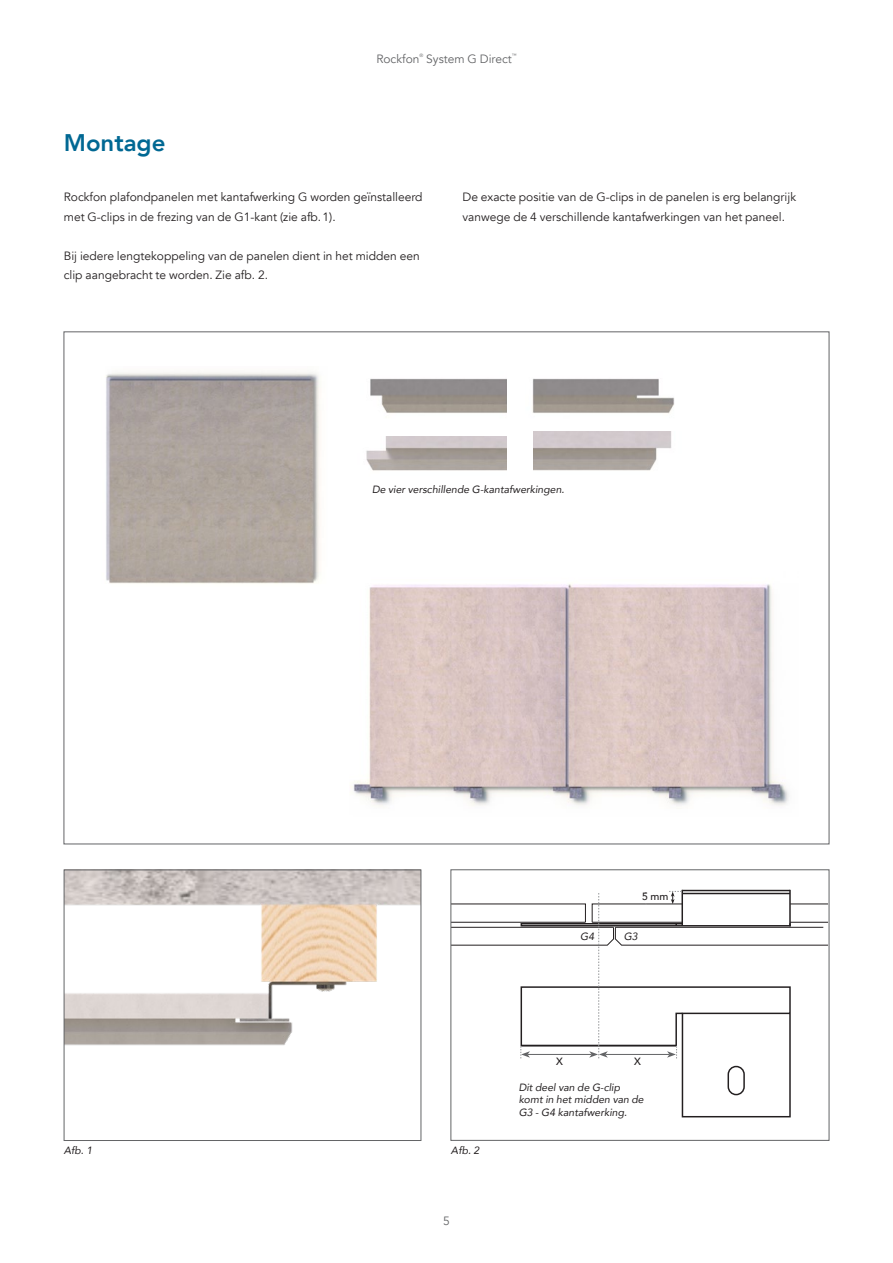
<style>
.page{position:relative;width:893px;height:1263px;background:#fff}
.page>*{position:absolute;margin:0;border:0;box-sizing:border-box;transform-origin:0 0}
.t1{font:800 24px "Avenir";color:#006893}
.t2{font:12px/19.5px "Avenir";color:#231f20}
.t3{font:12px "Avenir";color:#636466}
.t4{font:italic 10.5px/12.6px "Avenir";color:#231f20}
.t5{font:500 10.5px "Avenir";color:#231f20}
.t6{font:4.8px "Avenir";color:#636466}
</style>
<div class="page">
<hr style="left:681px;top:890px;width:2px;height:36px;background:#231f20">
<hr style="left:682px;top:890px;width:108px;height:1px;background:#231f20">
<hr style="left:789px;top:890px;width:2px;height:36px;background:#231f20">
<img style="left:66px;top:872px;width:353px;height:174px">
<div style="left:64px;top:870px;width:357px;height:271px;border:1px solid #636466"></div>
<img style="left:532px;top:378px;width:142px;height:54px">
<img style="left:533px;top:432px;width:139px;height:39px">
<img style="left:351px;top:584px;width:438px;height:222px">
<img style="left:106px;top:372px;width:214px;height:212px">
<svg style="left:451px;top:891px;width:377px;height:227px"></svg>
<img style="left:366px;top:436px;width:141px;height:35px">
<img style="left:370px;top:378px;width:137px;height:35px">
<div style="left:642px;top:893px;width:27px;height:7px;background:#fff"></div>
<h1 class="t1" style="left:64px;top:124px;width:103px">Montage</h1>
<p class="t3" style="left:376px;top:52px;width:45px">Rockfon</p>
<p class="t6" style="left:419px;top:53px;width:5px">®</p>
<p class="t3" style="left:426px;top:52px;width:87px">System G Direct</p>
<p class="t6" style="left:512px;top:53px;width:6px">™</p>
<p class="t2" style="left:64px;top:188px;width:360px">Rockfon plafondpanelen met kantafwerking G worden geïnstalleerd met G-clips in de frezing van de G1-kant (zie afb. 1).</p>
<p class="t2" style="left:64px;top:246px;width:357px">Bij iedere lengtekoppeling van de panelen dient in het midden een clip aangebracht te worden. Zie afb. 2.</p>
<p class="t2" style="left:462px;top:188px;width:335px">De exacte positie van de G-clips in de panelen is erg belangrijk vanwege de 4 verschillende kantafwerkingen van het paneel.</p>
<p class="t4" style="left:372px;top:482px;width:194px">De vier verschillende G-kantafwerkingen.</p>
<p class="t5" style="left:642px;top:888px;width:7px">4</p>
<p class="t5" style="left:642px;top:888px;width:28px">5 mm</p>
<p class="t4" style="left:580px;top:929px;width:16px">G4</p>
<p class="t4" style="left:624px;top:929px;width:16px">G3</p>
<p class="t5" style="left:556px;top:1052px;width:8px">X</p>
<p class="t5" style="left:634px;top:1052px;width:8px">X</p>
<p class="t4" style="left:64px;top:1144px;width:30px">Afb. 1</p>
<p class="t4" style="left:451px;top:1144px;width:30px">Afb. 2</p>
<p class="t3" style="left:443px;top:1213px;width:8px">5</p>
<p class="t4" style="left:519px;top:1080px;width:127px">Dit deel van de G-clip komt in het midden van de<br>G3 - G4 kantafwerking.</p>
</div>
